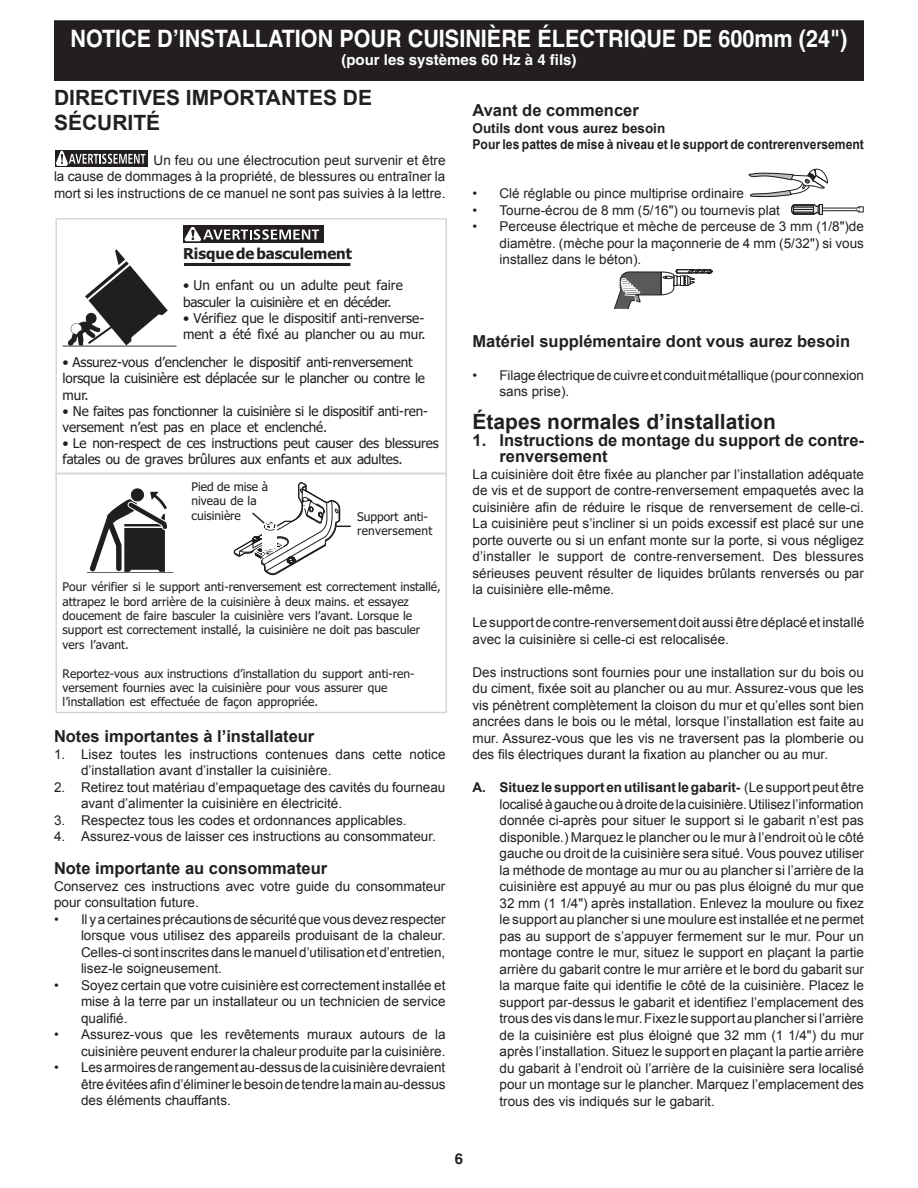
<style>
.page{position:relative;width:918px;height:1188px;background:#fff}
.page>*{position:absolute;margin:0;border:0;box-sizing:border-box;transform-origin:0 0}
.t1{font:700 24px "Helvetica";color:#fff;scale:.9 1}
.Section_Header_Hum_b{font:700 21px/25.2px "Arial";color:#231f20}
.Instruction_Head_Hum{font:700 16.5px/16.5px "Arial";color:#231f20}
.Section_Header_Hum_b-2{font:700 16.5px "Arial";color:#231f20}
.t2{font:700 15px "Helvetica";color:#fff}
.t3{font:700 15px "Tahoma";letter-spacing:-.005em;color:#211e1e}
.t4{font:700 15px "Helvetica";color:#231f20}
.Normal_Body_indent{font:13.5px/16.5px "Arial";color:#231f20;text-align:justify}
.Normal_Body_no_parag{font:13.5px/16.5px "Arial";color:#231f20;text-align:justify}
.t5{font:13.5px/16.2px "Tahoma";letter-spacing:-.015em;color:#211e1e}
.Normal_Body_no_parag-2{font:700 13.5px "Arial";color:#231f20;scale:.9 1}
.Instruction_Head_Hum-2{font:700 13.5px "Arial";color:#231f20}
.t6{font:12px/14.4px "Tahoma";color:#211e1e}
.t7{font:12px/14.4px "Tahoma";letter-spacing:.02em;color:#211e1e}
.s1{font-weight:700}
</style>
<div class="page">
<div style="left:55px;top:21px;width:808px;height:59px;background:#231f20"></div>
<div style="left:54px;top:20px;width:810px;height:61px;border:2px solid #231f20"></div>
<svg style="left:749px;top:169px;width:79px;height:28px"></svg>
<svg style="left:791px;top:204px;width:73px;height:11px"></svg>
<svg style="left:614px;top:269px;width:99px;height:40px"></svg>
<div style="left:55px;top:150px;width:93px;height:16px;background:#231f20"></div>
<svg style="left:56px;top:150px;width:89px;height:16px"></svg>
<div style="left:56px;top:218px;width:391px;height:256px;border:1px solid #d3d4d5"></div>
<hr style="left:63px;top:346px;width:114px;height:1px;background:#211e1e">
<svg style="left:67px;top:249px;width:101px;height:97px"></svg>
<hr style="left:184px;top:263px;width:166px;height:3px;background:#211e1e">
<svg style="left:234px;top:482px;width:117px;height:94px"></svg>
<hr style="left:87px;top:572px;width:86px;height:1px;background:#211e1e">
<svg style="left:90px;top:488px;width:78px;height:84px"></svg>
<div style="left:56px;top:473px;width:391px;height:240px;border:1px solid #d3d4d5"></div>
<div style="left:183px;top:226px;width:141px;height:17px;background:#231f20"></div>
<svg style="left:184px;top:227px;width:135px;height:15px"></svg>
<h1 class="t1" style="left:71px;top:24px;width:865px">NOTICE D’INSTALLATION POUR CUISINIÈRE ÉLECTRIQUE DE 600mm (24")</h1>
<p class="t2" style="left:341px;top:51px;width:237px">(pour les systèmes 60 Hz à 4 fils)</p>
<p class="Section_Header_Hum_b" style="left:54px;top:86px;width:320px">DIRECTIVES IMPORTANTES DE<br>SÉCURITÉ</p>
<p class="Normal_Body_no_parag" style="left:54px;top:152px;width:393px;text-indent:100px">Un feu ou une électrocution peut survenir et être la cause de dommages à la propriété, de blessures ou entraîner la mort si les instructions de ce manuel ne sont pas suivies à la lettre.</p>
<p class="t3" style="left:183px;top:243px;width:170px">Risque de basculement</p>
<p class="t5" style="left:183px;top:277px;width:221px">• Un enfant ou un adulte peut faire basculer la cuisinière et en décéder.</p>
<p class="t5" style="left:183px;top:309px;width:244px">• Vérifiez que le dispositif anti-renverse&shy;ment a été fixé au plancher ou au mur.</p>
<p class="t5" style="left:63px;top:354px;width:364px">• Assurez-vous d’enclencher le dispositif anti-renversement lorsque la cuisinière est déplacée sur le plancher ou contre le mur.</p>
<p class="t5" style="left:63px;top:402px;width:367px">• Ne faites pas fonctionner la cuisinière si le dispositif anti-ren&shy;versement n’est pas en place et enclenché.</p>
<p class="t5" style="left:63px;top:435px;width:378px">• Le non-respect de ces instructions peut causer des blessures fatales ou de graves brûlures aux enfants et aux adultes.</p>
<p class="t6" style="left:191px;top:479px;width:78px">Pied de mise à niveau de la cuisinière</p>
<p class="t7" style="left:357px;top:509px;width:77px">Support anti&shy;renversement</p>
<p class="t6" style="left:63px;top:579px;width:380px">Pour vérifier si le support anti-renversement est correctement installé, attrapez le bord arrière de la cuisinière à deux mains. et essayez doucement de faire basculer la cuisinière vers l’avant. Lorsque le support est correctement installé, la cuisinière ne doit pas basculer vers l’avant.</p>
<p class="t6" style="left:63px;top:665px;width:353px">Reportez-vous aux instructions d’installation du support anti-ren&shy;versement fournies avec la cuisinière pour vous assurer que l’installation est effectuée de façon appropriée.</p>
<p class="Instruction_Head_Hum" style="left:54px;top:729px;width:262px">Notes importantes à l’installateur</p>
<p class="Normal_Body_indent" style="left:81px;top:746px;width:366px;text-indent:-27px">1. Lisez toutes les instructions contenues dans cette notice d’installation avant d’installer la cuisinière.</p>
<p class="Normal_Body_indent" style="left:81px;top:779px;width:366px;text-indent:-27px">2. Retirez tout matériau d’empaquetage des cavités du fourneau avant d’alimenter la cuisinière en électricité.</p>
<p class="Normal_Body_indent" style="left:54px;top:812px;width:354px">3. Respectez tous les codes et ordonnances applicables.</p>
<p class="Normal_Body_indent" style="left:54px;top:829px;width:383px">4. Assurez-vous de laisser ces instructions au consommateur.</p>
<p class="Instruction_Head_Hum" style="left:54px;top:861px;width:275px">Note importante au consommateur</p>
<p class="Normal_Body_no_parag" style="left:54px;top:878px;width:393px">Conservez ces instructions avec votre guide du consommateur pour consultation future.</p>
<p class="Normal_Body_indent" style="left:81px;top:911px;width:366px;text-indent:-27px">• Il y a certaines précautions de sécurité que vous devez respecter lorsque vous utilisez des appareils produisant de la chaleur.<br>Celles-ci sont inscrites dans le manuel d’utilisation et d’entretien, lisez-le soigneusement.</p>
<p class="Normal_Body_indent" style="left:81px;top:977px;width:366px;text-indent:-27px">• Soyez certain que votre cuisinière est correctement installée et mise à la terre par un installateur ou un technicien de service qualifié.</p>
<p class="Normal_Body_indent" style="left:54px;top:1027px;width:393px;text-align:right">• Assurez-vous que les revêtements muraux autours de la cuisinière peuvent endurer la chaleur produite par la cuisinière.</p>
<p class="Normal_Body_indent" style="left:81px;top:1060px;width:366px;text-indent:-27px">• Les armoires de rangement au-dessus de la cuisinière devraient être évitées afin d’éliminer le besoin de tendre la main au-dessus des éléments chauffants.</p>
<p class="Section_Header_Hum_b-2" style="left:472px;top:100px;width:168px">Avant de commencer</p>
<p class="Instruction_Head_Hum-2" style="left:472px;top:119px;width:194px">Outils dont vous aurez besoin</p>
<p class="Normal_Body_no_parag-2" style="left:472px;top:136px;width:436px">Pour les pattes de mise à niveau et le support de contrerenversement</p>
<p class="Normal_Body_indent" style="left:472px;top:186px;width:273px">• Clé réglable ou pince multiprise ordinaire</p>
<p class="Normal_Body_indent" style="left:472px;top:202px;width:309px">• Tourne-écrou de 8 mm (5/16") ou tournevis plat</p>
<p class="Normal_Body_indent" style="left:500px;top:219px;width:366px;text-indent:-27px">• Perceuse électrique et mèche de perceuse de 3 mm (1/8")de diamètre. (mèche pour la maçonnerie de 4 mm (5/32") si vous installez dans le béton).</p>
<p class="Instruction_Head_Hum" style="left:472px;top:333px;width:379px">Matériel supplémentaire dont vous aurez besoin</p>
<p class="Normal_Body_indent" style="left:500px;top:367px;width:366px;text-indent:-27px">• Filage électrique de cuivre et conduit métallique (pour connexion sans prise).</p>
<p class="Section_Header_Hum_b" style="left:472px;top:410px;width:305px">Étapes normales d’installation</p>
<p class="Instruction_Head_Hum" style="left:500px;top:432px;width:366px;text-indent:-27px">1. Instructions de montage du support de contre&shy;renversement</p>
<p class="Normal_Body_no_parag" style="left:472px;top:466px;width:393px">La cuisinière doit être fixée au plancher par l’installation adéquate de vis et de support de contre-renversement empaquetés avec la cuisinière afin de réduire le risque de renversement de celle-ci.<br>La cuisinière peut s’incliner si un poids excessif est placé sur une porte ouverte ou si un enfant monte sur la porte, si vous négligez d’installer le support de contre-renversement. Des blessures sérieuses peuvent résulter de liquides brûlants renversés ou par la cuisinière elle-même.</p>
<p class="Normal_Body_no_parag" style="left:472px;top:615px;width:393px">Le support de contre-renversement doit aussi être déplacé et installé avec la cuisinière si celle-ci est relocalisée.</p>
<p class="Normal_Body_no_parag" style="left:472px;top:664px;width:393px">Des instructions sont fournies pour une installation sur du bois ou du ciment, fixée soit au plancher ou au mur. Assurez-vous que les vis pénètrent complètement la cloison du mur et qu’elles sont bien ancrées dans le bois ou le métal, lorsque l’installation est faite au mur. Assurez-vous que les vis ne traversent pas la plomberie ou des fils électriques durant la fixation au plancher ou au mur.</p>
<p class="Normal_Body_indent" style="left:500px;top:780px;width:366px;text-indent:-27px"><span class="s1">A. Situez le support en utilisant le gabarit-</span> (Le support peut être localisé à gauche ou à droite de la cuisinière. Utilisez l’information donnée ci-après pour situer le support si le gabarit n’est pas disponible.) Marquez le plancher ou le mur à l’endroit où le côté gauche ou droit de la cuisinière sera situé. Vous pouvez utiliser la méthode de montage au mur ou au plancher si l’arrière de la cuisinière est appuyé au mur ou pas plus éloigné du mur que 32 mm (1 1/4") après installation. Enlevez la moulure ou fixez le support au plancher si une moulure est installée et ne permet pas au support de s’appuyer fermement sur le mur. Pour un montage contre le mur, situez le support en plaçant la partie arrière du gabarit contre le mur arrière et le bord du gabarit sur la marque faite qui identifie le côté de la cuisinière. Placez le support par-dessus le gabarit et identifiez l’emplacement des trous des vis dans le mur. Fixez le support au plancher si l’arrière de la cuisinière est plus éloigné que 32 mm (1 1/4") du mur après l’installation. Situez le support en plaçant la partie arrière du gabarit à l’endroit où l’arrière de la cuisinière sera localisé pour un montage sur le plancher. Marquez l’emplacement des trous des vis indiqués sur le gabarit.</p>
<p class="t4" style="left:455px;top:1149px;width:10px">6</p>
</div>
